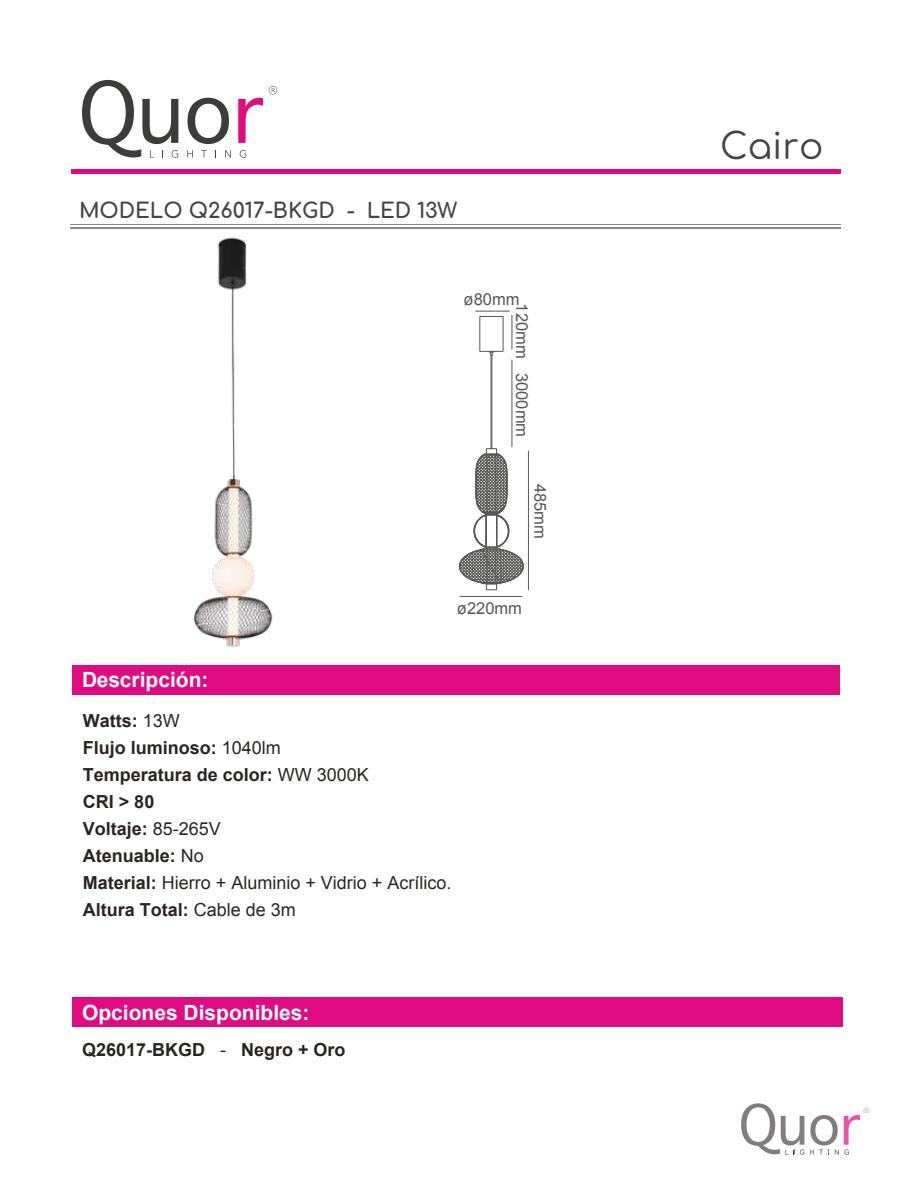
<style>
.page{position:relative;width:918px;height:1188px;background:#fff}
.page>*{position:absolute;margin:0;border:0;box-sizing:border-box;transform-origin:0 0}
.t1{font:36px "Comfortaa";color:#474341}
.t2{font:700 21px "Arial";color:#fff}
.t3{font:700 21px "Comfortaa";color:#474341}
.t4{font:700 18px/27px "Arial";color:#2b2422}
.t5{font:16.5px "Arial";color:#575756}
.s1{font-weight:400}
.s2{color:#2c2422}
</style>
<div class="page">
<div style="left:71px;top:169px;width:770px;height:5px;background:#e00a81"></div>
<hr style="left:71px;top:227px;width:770px;height:2px;background:#888688">
<hr style="left:71px;top:225px;width:770px;height:1px;background:#888688">
<div style="left:72px;top:665px;width:768px;height:29px;background:#e00a81"></div>
<svg style="left:238px;top:98px;width:25px;height:45px"></svg>
<svg style="left:187px;top:98px;width:42px;height:46px"></svg>
<svg style="left:82px;top:80px;width:96px;height:78px"></svg>
<svg style="left:187px;top:150px;width:6px;height:8px"></svg>
<svg style="left:201px;top:150px;width:6px;height:7px"></svg>
<svg style="left:225px;top:150px;width:6px;height:8px"></svg>
<svg style="left:240px;top:150px;width:6px;height:8px"></svg>
<svg style="left:269px;top:86px;width:8px;height:8px"></svg>
<div style="left:72px;top:998px;width:771px;height:29px;background:#e00a81"></div>
<svg style="left:741px;top:1103px;width:63px;height:52px"></svg>
<svg style="left:810px;top:1108px;width:59px;height:47px"></svg>
<hr style="left:512px;top:361px;width:1px;height:85px;background:#575756">
<hr style="left:512px;top:316px;width:1px;height:33px;background:#575756">
<hr style="left:476px;top:311px;width:33px;height:1px;background:#575756">
<img style="left:193px;top:237px;width:80px;height:410px">
<hr style="left:492px;top:355px;width:1px;height:94px;background:#575756">
<hr style="left:491px;top:355px;width:1px;height:94px;background:#575756">
<svg style="left:474px;top:311px;width:29px;height:45px"></svg>
<svg style="left:459px;top:446px;width:70px;height:151px"></svg>
<p class="t3" style="left:79px;top:192px;width:380px">MODELO Q26017-BKGD - LED 13W</p>
<p class="t5" style="left:464px;top:289px;width:57px">ø80mm</p>
<p class="t5" style="left:533px;top:303px;width:57px;rotate:90deg">120mm</p>
<p class="t5" style="left:533px;top:373px;width:66px;rotate:90deg">3000mm</p>
<p class="t5" style="left:551px;top:484px;width:57px;rotate:90deg">485mm</p>
<p class="t5" style="left:457px;top:597px;width:67px">ø220mm</p>
<p class="t2" style="left:82px;top:666px;width:128px">Descripción:</p>
<p class="t4" style="left:83px;top:707px;width:370px">Watts: <span class="s1">13W<br></span>Flujo luminoso: <span class="s1">1040lm<br></span>Temperatura de color: <span class="s1">WW 3000K<br></span><span class="s2">CRI &gt; 80<br></span>Voltaje: <span class="s1">85-265V<br></span>Atenuable: <span class="s1">No<br></span>Material: <span class="s1">Hierro + Aluminio + Vidrio + Acrílico.<br></span>Altura Total: <span class="s1">Cable de 3m</span></p>
<p class="t2" style="left:82px;top:999px;width:229px">Opciones Disponibles:</p>
<p class="t4" style="left:82px;top:1036px;width:265px">Q26017-BKGD <span class="s1">-</span> Negro + Oro</p>
<h1 class="t1" style="left:720px;top:113px;width:105px">Cairo</h1>
</div>
